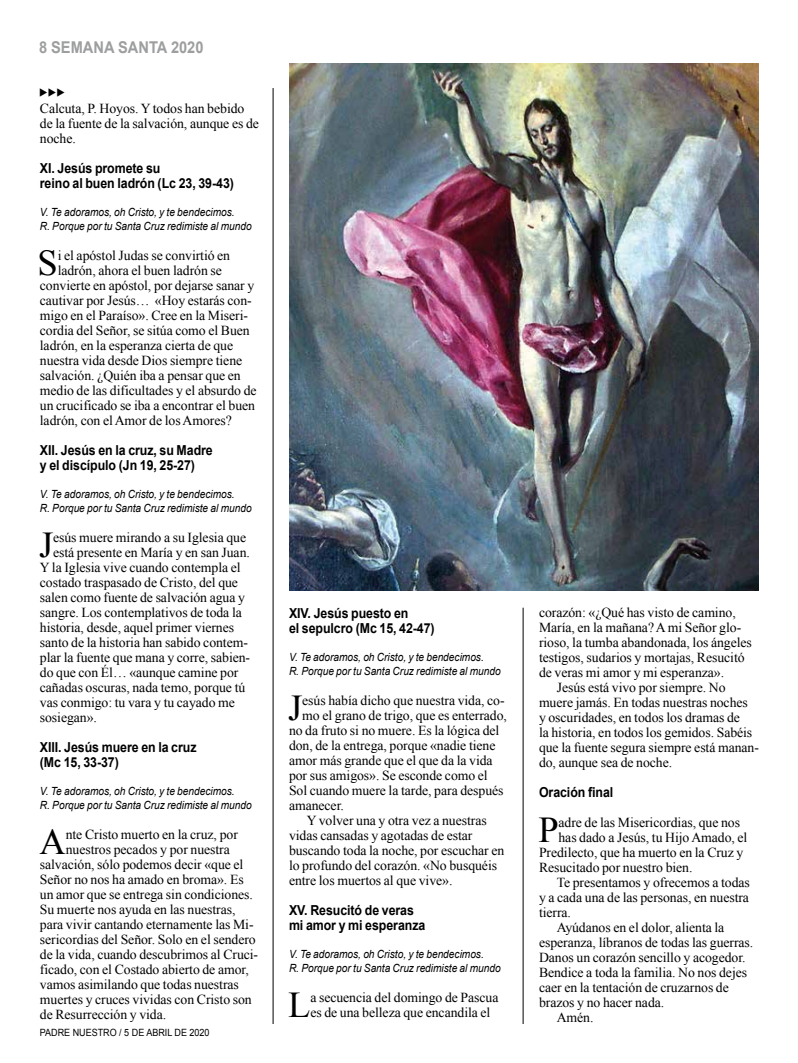
<style>
.page{position:relative;width:798px;height:1063px;background:#fff}
.page>*{position:absolute;margin:0;border:0;box-sizing:border-box;transform-origin:0 0}
.t1{font:36.38px "Times New Roman";color:#000}
.t2{font:700 16.25px "Arial";color:#9c9e9f;scale:.9 1}
.t3{font:13.75px/15px "Times New Roman";letter-spacing:-.005em;color:#000}
.t4{font:700 13.75px/15px "Arial";letter-spacing:-.005em;color:#000;scale:.9 1}
.t5{font:italic 11.25px/13.5px "Arial";color:#000;scale:.9 1}
.t6{font:10px "Arial";color:#000;scale:.9 1}
.t7{font:10px "Wingdings 3";color:#000}
</style>
<div class="page">
<img style="left:289px;top:64px;width:469px;height:527px">
<hr style="left:273px;top:88px;width:1px;height:936px;background:#000">
<hr style="left:522px;top:608px;width:1px;height:416px;background:#000">
<p class="t2" style="left:39px;top:37px;width:184px">8 SEMANA SANTA 2020</p>
<p class="t7" style="left:39px;top:86px;width:28px">◆◆◆</p>
<p class="t3" style="left:40px;top:100px;width:220px">Calcuta, P. Hoyos. Y todos han bebido de la fuente de la salvación, aunque es de noche.</p>
<p class="t4" style="left:40px;top:161px;width:217px">XI. Jesús promete su<br>reino al buen ladrón (Lc 23, 39-43)</p>
<p class="t5" style="left:40px;top:206px;width:237px">V. Te adoramos, oh Cristo, y te bendecimos.<br>R. Porque por tu Santa Cruz redimiste al mundo</p>
<h1 class="t1" style="left:38px;top:238px;width:22px">S</h1>
<p class="t3" style="left:58px;top:247px;width:174px">i el apóstol Judas se convirtió en</p>
<p class="t3" style="left:58px;top:262px;width:166px">ladrón, ahora el buen ladrón se</p>
<p class="t3" style="left:40px;top:277px;width:216px">convierte en apóstol, por dejarse sanar y</p>
<p class="t3" style="left:40px;top:292px;width:213px">cautivar por Jesús… «Hoy estarás con-</p>
<p class="t3" style="left:40px;top:307px;width:209px">migo en el Paraíso». Cree en la Miseri-</p>
<p class="t3" style="left:40px;top:322px;width:211px">cordia del Señor, se sitúa como el Buen</p>
<p class="t3" style="left:40px;top:337px;width:195px">ladrón, en la esperanza cierta de que</p>
<p class="t3" style="left:40px;top:352px;width:204px">nuestra vida desde Dios siempre tiene</p>
<p class="t3" style="left:40px;top:367px;width:202px">salvación. ¿Quién iba a pensar que en</p>
<p class="t3" style="left:40px;top:382px;width:218px">medio de las dificultades y el absurdo de</p>
<p class="t3" style="left:40px;top:397px;width:217px">un crucificado se iba a encontrar el buen</p>
<p class="t3" style="left:40px;top:412px;width:193px">ladrón, con el Amor de los Amores?</p>
<p class="t4" style="left:40px;top:443px;width:194px">XII. Jesús en la cruz, su Madre y el discípulo (Jn 19, 25-27)</p>
<p class="t5" style="left:40px;top:488px;width:237px">V. Te adoramos, oh Cristo, y te bendecimos.<br>R. Porque por tu Santa Cruz redimiste al mundo</p>
<h1 class="t1" style="left:39px;top:520px;width:16px">J</h1>
<p class="t3" style="left:53px;top:529px;width:194px">esús muere mirando a su Iglesia que</p>
<p class="t3" style="left:53px;top:544px;width:198px">está presente en María y en san Juan.</p>
<p class="t3" style="left:40px;top:559px;width:202px">Y la Iglesia vive cuando contempla el</p>
<p class="t3" style="left:40px;top:574px;width:200px">costado traspasado de Cristo, del que</p>
<p class="t3" style="left:40px;top:589px;width:206px">salen como fuente de salvación agua y</p>
<p class="t3" style="left:40px;top:604px;width:203px">sangre. Los contemplativos de toda la</p>
<p class="t3" style="left:40px;top:619px;width:196px">historia, desde, aquel primer viernes</p>
<p class="t3" style="left:40px;top:634px;width:209px">santo de la historia han sabido contem-</p>
<p class="t3" style="left:40px;top:649px;width:212px">plar la fuente que mana y corre, sabien-</p>
<p class="t3" style="left:40px;top:664px;width:200px">do que con Él… «aunque camine por</p>
<p class="t3" style="left:40px;top:679px;width:207px">cañadas oscuras, nada temo, porque tú</p>
<p class="t3" style="left:40px;top:694px;width:196px">vas conmigo: tu vara y tu cayado me</p>
<p class="t3" style="left:40px;top:709px;width:59px">sosiegan».</p>
<p class="t4" style="left:40px;top:740px;width:175px">XIII. Jesús muere en la cruz (Mc 15, 33-37)</p>
<p class="t5" style="left:40px;top:785px;width:237px">V. Te adoramos, oh Cristo, y te bendecimos.<br>R. Porque por tu Santa Cruz redimiste al mundo</p>
<h1 class="t1" style="left:40px;top:817px;width:28px">A</h1>
<p class="t3" style="left:66px;top:826px;width:174px">nte Cristo muerto en la cruz, por</p>
<p class="t3" style="left:66px;top:841px;width:166px">nuestros pecados y por nuestra</p>
<p class="t3" style="left:40px;top:856px;width:205px">salvación, sólo podemos decir «que el</p>
<p class="t3" style="left:40px;top:871px;width:205px">Señor no nos ha amado en broma». Es</p>
<p class="t3" style="left:40px;top:886px;width:214px">un amor que se entrega sin condiciones.</p>
<p class="t3" style="left:40px;top:901px;width:197px">Su muerte nos ayuda en las nuestras,</p>
<p class="t3" style="left:40px;top:916px;width:215px">para vivir cantando eternamente las Mi-</p>
<p class="t3" style="left:40px;top:931px;width:217px">sericordias del Señor. Solo en el sendero</p>
<p class="t3" style="left:40px;top:946px;width:220px">de la vida, cuando descubrimos al Cruci-</p>
<p class="t3" style="left:40px;top:961px;width:210px">ficado, con el Costado abierto de amor,</p>
<p class="t3" style="left:40px;top:976px;width:200px">vamos asimilando que todas nuestras</p>
<p class="t3" style="left:40px;top:991px;width:213px">muertes y cruces vividas con Cristo son</p>
<p class="t3" style="left:40px;top:1006px;width:128px">de Resurrección y vida.</p>
<p class="t6" style="left:40px;top:1026px;width:190px">PADRE NUESTRO / 5 DE ABRIL DE 2020</p>
<p class="t4" style="left:289px;top:606px;width:163px">XIV. Jesús puesto en<br>el sepulcro (Mc 15, 42-47)</p>
<p class="t5" style="left:289px;top:651px;width:237px">V. Te adoramos, oh Cristo, y te bendecimos.<br>R. Porque por tu Santa Cruz redimiste al mundo</p>
<h1 class="t1" style="left:288px;top:683px;width:16px">J</h1>
<p class="t3" style="left:302px;top:692px;width:204px">esús había dicho que nuestra vida, co-</p>
<p class="t3" style="left:302px;top:707px;width:206px">mo el grano de trigo, que es enterrado,</p>
<p class="t3" style="left:289px;top:722px;width:212px">no da fruto si no muere. Es la lógica del</p>
<p class="t3" style="left:289px;top:737px;width:208px">don, de la entrega, porque «nadie tiene</p>
<p class="t3" style="left:289px;top:752px;width:205px">amor más grande que el que da la vida</p>
<p class="t3" style="left:289px;top:767px;width:200px">por sus amigos». Se esconde como el</p>
<p class="t3" style="left:289px;top:782px;width:216px">Sol cuando muere la tarde, para después</p>
<p class="t3" style="left:289px;top:797px;width:56px">amanecer.</p>
<p class="t3" style="left:306px;top:812px;width:181px">Y volver una y otra vez a nuestras</p>
<p class="t3" style="left:289px;top:827px;width:185px">vidas cansadas y agotadas de estar</p>
<p class="t3" style="left:289px;top:842px;width:217px">buscando toda la noche, por escuchar en</p>
<p class="t3" style="left:289px;top:857px;width:209px">lo profundo del corazón. «No busquéis</p>
<p class="t3" style="left:289px;top:872px;width:165px">entre los muertos al que vive».</p>
<p class="t4" style="left:289px;top:903px;width:153px">XV. Resucitó de veras mi amor y mi esperanza</p>
<p class="t5" style="left:289px;top:948px;width:237px">V. Te adoramos, oh Cristo, y te bendecimos.<br>R. Porque por tu Santa Cruz redimiste al mundo</p>
<h1 class="t1" style="left:288px;top:980px;width:24px">L</h1>
<p class="t3" style="left:310px;top:989px;width:189px">a secuencia del domingo de Pascua es de una belleza que encandila el</p>
<p class="t3" style="left:539px;top:605px;width:198px">corazón: «¿Qué has visto de camino,</p>
<p class="t3" style="left:539px;top:620px;width:204px">María, en la mañana? A mi Señor glo-</p>
<p class="t3" style="left:539px;top:635px;width:214px">rioso, la tumba abandonada, los ángeles</p>
<p class="t3" style="left:539px;top:650px;width:207px">testigos, sudarios y mortajas, Resucitó</p>
<p class="t3" style="left:539px;top:665px;width:186px">de veras mi amor y mi esperanza».</p>
<p class="t3" style="left:556px;top:680px;width:170px">Jesús está vivo por siempre. No</p>
<p class="t3" style="left:539px;top:695px;width:210px">muere jamás. En todas nuestras noches</p>
<p class="t3" style="left:539px;top:710px;width:202px">y oscuridades, en todos los dramas de</p>
<p class="t3" style="left:539px;top:725px;width:215px">la historia, en todos los gemidos. Sabéis</p>
<p class="t3" style="left:539px;top:740px;width:221px">que la fuente segura siempre está manan-</p>
<p class="t3" style="left:539px;top:755px;width:135px">do, aunque sea de noche.</p>
<p class="t4" style="left:539px;top:785px;width:84px">Oración final</p>
<h1 class="t1" style="left:538px;top:806px;width:22px">P</h1>
<p class="t3" style="left:558px;top:815px;width:183px">adre de las Misericordias, que nos</p>
<p class="t3" style="left:558px;top:830px;width:190px">has dado a Jesús, tu Hijo Amado, el</p>
<p class="t3" style="left:539px;top:845px;width:206px">Predilecto, que ha muerto en la Cruz y</p>
<p class="t3" style="left:539px;top:860px;width:155px">Resucitado por nuestro bien.</p>
<p class="t3" style="left:556px;top:875px;width:195px">Te presentamos y ofrecemos a todas</p>
<p class="t3" style="left:539px;top:890px;width:211px">y a cada una de las personas, en nuestra</p>
<p class="t3" style="left:539px;top:905px;width:34px">tierra.</p>
<p class="t3" style="left:556px;top:920px;width:169px">Ayúdanos en el dolor, alienta la</p>
<p class="t3" style="left:539px;top:935px;width:216px">esperanza, líbranos de todas las guerras.</p>
<p class="t3" style="left:539px;top:950px;width:208px">Danos un corazón sencillo y acogedor.</p>
<p class="t3" style="left:539px;top:965px;width:209px">Bendice a toda la familia. No nos dejes</p>
<p class="t3" style="left:539px;top:980px;width:191px">caer en la tentación de cruzarnos de</p>
<p class="t3" style="left:539px;top:995px;width:127px">brazos y no hacer nada.</p>
<p class="t3" style="left:556px;top:1010px;width:38px">Amén.</p>
</div>
